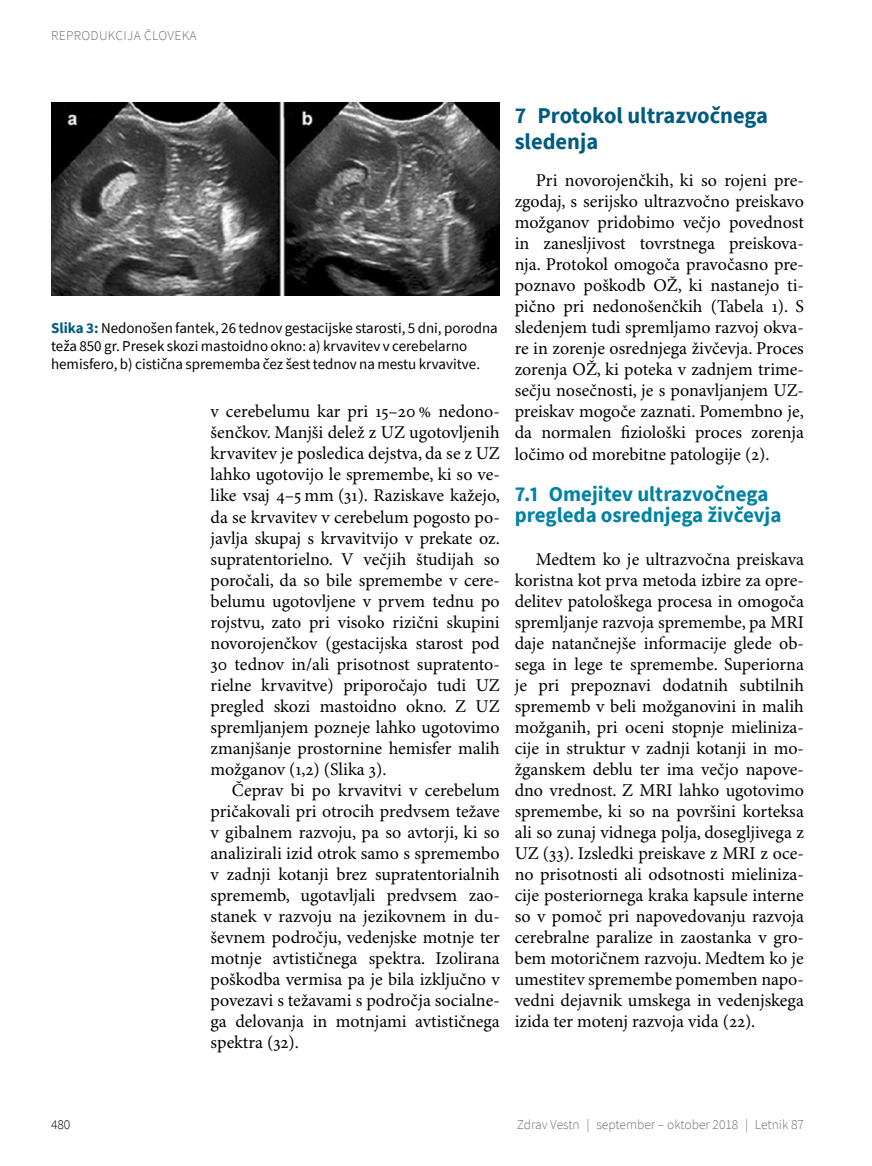
<style>
.page{position:relative;width:872px;height:1166px;background:#fff}
.page>*{position:absolute;margin:0;border:0;box-sizing:border-box;transform-origin:0 0}
.t1{font:700 22.5px/25.5px "Source Sans Pro";color:#005b7f}
.t2{font:700 21px/21px "Source Sans Pro";color:#0082a5}
.t3{font:18px/21px "Minion Pro";color:#000;text-align:justify}
.t4{font:15px/18px "Source Sans Pro";color:#000}
.t5{font:300 13.5px "Source Sans Pro";letter-spacing:.005em;color:#6d6e71}
.t6{font:300 13.5px "Source Sans Pro";letter-spacing:.025em;color:#6d6e71}
.t7{font:300 13.5px "Source Sans Pro";color:#000}
.s1{font-weight:700;color:#005b7f}
</style>
<div class="page">
<img style="left:51px;top:102px;width:449px;height:193px">
<p class="t6" style="left:51px;top:27px;width:147px">Reprodu kcija človeka</p>
<p class="t4" style="left:51px;top:319px;width:448px"><span class="s1">Slika 3:</span> Nedonošen fantek, 26 tednov gestacijske starosti, 5 dni, porodna teža 850 gr. Presek skozi mastoidno okno: a) krvavitev v cerebelarno hemisfero, b) cistična sprememba čez šest tednov na mestu krvavitve.</p>
<p class="t3" style="left:210px;top:402px;width:291px">v cerebelumu kar pri 15–20 % nedono&shy;šenčkov. Manjši delež z UZ ugotovljenih krvavitev je posledica dejstva, da se z UZ lahko ugotovijo le spremembe, ki so ve&shy;like vsaj 4–5 mm (31). Raziskave kažejo, da se krvavitev v cerebelum pogosto po&shy;javlja skupaj s krvavitvijo v prekate oz. supratentorielno. V večjih študijah so poročali, da so bile spremembe v cere&shy;belumu ugotovljene v prvem tednu po rojstvu, zato pri visoko rizični skupini novorojenčkov (gestacijska starost pod 30 tednov in/ali prisotnost supratento&shy;rielne krvavitve) priporočajo tudi UZ pregled skozi mastoidno okno. Z UZ spremljanjem pozneje lahko ugotovimo zmanjšanje prostornine hemisfer malih možganov (1,2) (Slika 3).</p>
<p class="t3" style="left:210px;top:780px;width:291px;text-indent:21px">Čeprav bi po krvavitvi v cerebelum pričakovali pri otrocih predvsem težave v gibalnem razvoju, pa so avtorji, ki so analizirali izid otrok samo s spremembo v zadnji kotanji brez supratentorialnih sprememb, ugotavljali predvsem zao&shy;stanek v razvoju na jezikovnem in du&shy;ševnem področju, vedenjske motnje ter motnje avtističnega spektra. Izolirana poškodba vermisa pa je bila izključno v povezavi s težavami s področja socialne&shy;ga delovanja in motnjami avtističnega spektra (32).</p>
<p class="t1" style="left:514px;top:102px;width:255px">7 Protokol ultrazvočnega sledenja</p>
<p class="t3" style="left:514px;top:171px;width:291px;text-indent:21px">Pri novorojenčkih, ki so rojeni pre&shy;zgodaj, s serijsko ultrazvočno preiskavo možganov pridobimo večjo povednost in zanesljivost tovrstnega preiskova&shy;nja. Protokol omogoča pravočasno pre&shy;poznavo poškodb OŽ, ki nastanejo ti&shy;pično pri nedonošenčkih (Tabela 1). S sledenjem tudi spremljamo razvoj okva&shy;re in zorenje osrednjega živčevja. Proces zorenja OŽ, ki poteka v zadnjem trime&shy;sečju nosečnosti, je s ponavljanjem UZ&shy;preiskav mogoče zaznati. Pomembno je, da normalen fiziološki proces zorenja ločimo od morebitne patologije (2).</p>
<p class="t2" style="left:514px;top:483px;width:268px">7.1 Omejitev ultrazvočnega pregleda osrednjega živčevja</p>
<p class="t3" style="left:514px;top:549px;width:291px;text-indent:21px">Medtem ko je ultrazvočna preiskava koristna kot prva metoda izbire za opre&shy;delitev patološkega procesa in omogoča spremljanje razvoja spremembe, pa MRI daje natančnejše informacije glede ob&shy;sega in lege te spremembe. Superiorna je pri prepoznavi dodatnih subtilnih sprememb v beli možganovini in malih možganih, pri oceni stopnje mieliniza&shy;cije in struktur v zadnji kotanji in mo&shy;žganskem deblu ter ima večjo napove&shy;dno vrednost. Z MRI lahko ugotovimo spremembe, ki so na površini korteksa ali so zunaj vidnega polja, dosegljivega z UZ (33). Izsledki preiskave z MRI z oce&shy;no prisotnosti ali odsotnosti mieliniza&shy;cije posteriornega kraka kapsule interne so v pomoč pri napovedovanju razvoja cerebralne paralize in zaostanka v gro&shy;bem motoričnem razvoju. Medtem ko je umestitev spremembe pomemben napo&shy;vedni dejavnik umskega in vedenjskega izida ter motenj razvoja vida (22).</p>
<p class="t7" style="left:51px;top:1116px;width:21px">480</p>
<p class="t5" style="left:517px;top:1116px;width:289px">Zdrav Vestn | september – oktober 2018 | Letnik 87</p>
</div>
